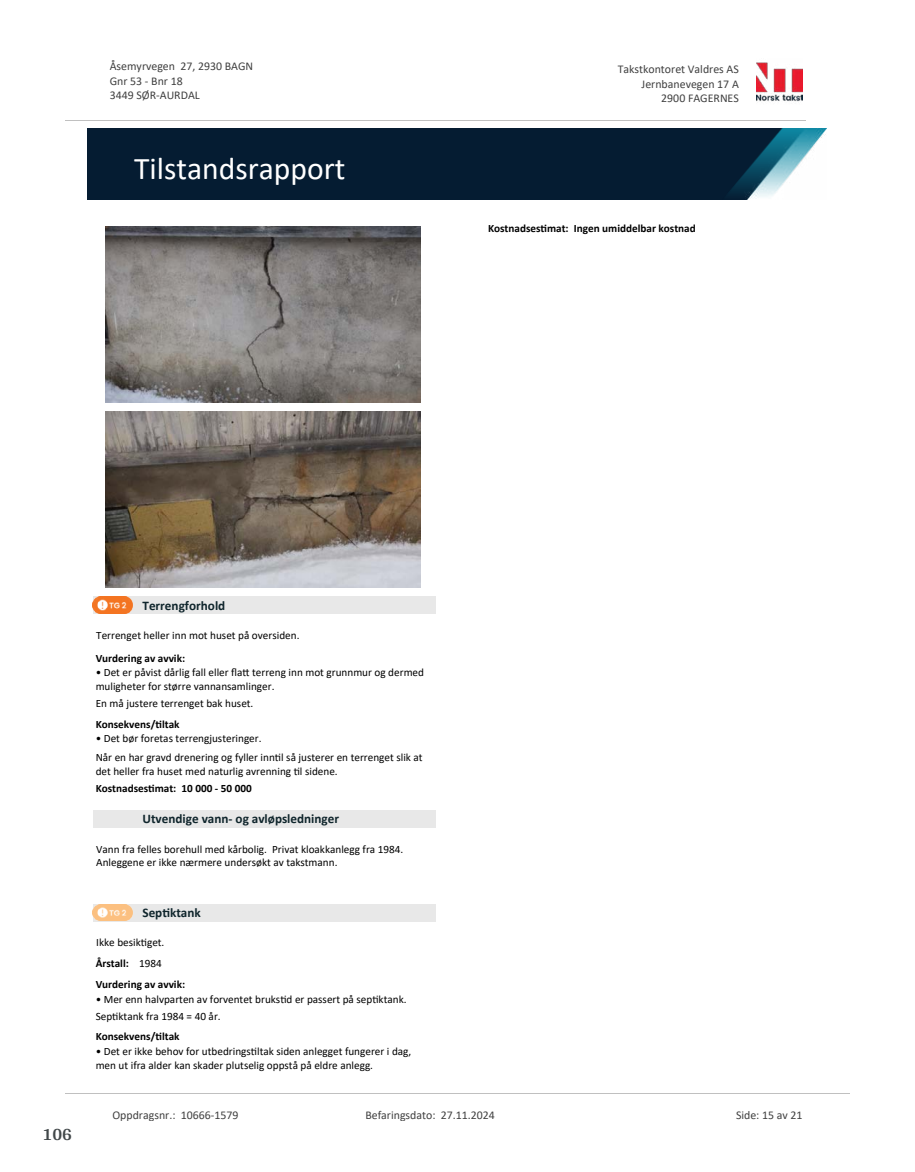
<style>
.page{position:relative;width:915px;height:1172px;background:#fff}
.page>*{position:absolute;margin:0;border:0;box-sizing:border-box;transform-origin:0 0}
.t1{font:31.65px "Calibri";color:#fff}
.t2{font:700 18px "Arya";color:#414749}
.t3{font:700 13.2px "Calibri";color:#0f252c}
.t4{font:11.85px/14.5px "Calibri";color:#404040}
.t5{font:11.25px/13.6px "Calibri";color:#000}
.t6{font:700 11.25px "Calibri";color:#000}
.s1{font-weight:400}
</style>
<div class="page">
<img style="left:106px;top:226px;width:314px;height:176px">
<img style="left:106px;top:411px;width:314px;height:176px">
<div style="left:93px;top:597px;width:342px;height:17px;background:#e8e8e8"></div>
<img style="left:93px;top:597px;width:39px;height:17px">
<div style="left:93px;top:810px;width:342px;height:17px;background:#e8e8e8"></div>
<div style="left:93px;top:904px;width:342px;height:17px;background:#e8e8e8"></div>
<img style="left:93px;top:904px;width:39px;height:17px">
<img style="left:756px;top:62px;width:46px;height:40px">
<hr style="left:65px;top:120px;width:740px;height:1px;background:#c0c0c0">
<img style="left:88px;top:129px;width:738px;height:71px">
<hr style="left:65px;top:1093px;width:784px;height:1px;background:#c0c0c0">
<p class="t4" style="left:110px;top:59px;width:145px">Åsemyrvegen 27, 2930 BAGN<br>Gnr 53 - Bnr 18<br>3449 SØR-AURDAL</p>
<p class="t4" style="left:617px;top:62px;width:123px">Takstkontoret Valdres AS</p>
<p class="t4" style="left:641px;top:76px;width:99px">Jernbanevegen 17 A</p>
<p class="t4" style="left:661px;top:91px;width:79px">2900 FAGERNES</p>
<h1 class="t1" style="left:134px;top:147px;width:213px">Tilstandsrapport</h1>
<p class="t6" style="left:488px;top:221px;width:209px">Kostnadses琀椀mat: Ingen umiddelbar kostnad</p>
<h2 class="t2" style="left:43px;top:1123px;width:31px">106</h2>
<p class="t3" style="left:142px;top:596px;width:84px">Terrengforhold</p>
<p class="t5" style="left:96px;top:628px;width:205px">Terrenget heller inn mot huset på oversiden.</p>
<p class="t6" style="left:96px;top:650px;width:91px">Vurdering av avvik:</p>
<p class="t5" style="left:96px;top:665px;width:330px">• Det er påvist dårlig fall eller 昀氀a琀琀 terreng inn mot grunnmur og dermed muligheter for større vannansamlinger.</p>
<p class="t5" style="left:96px;top:697px;width:159px">En må justere terrenget bak huset.</p>
<p class="t6" style="left:96px;top:716px;width:85px">Konsekvens/琀椀ltak</p>
<p class="t5" style="left:96px;top:728px;width:328px;line-height:19px">• Det bør foretas terrengjusteringer.<br>Når en har gravd drenering og fyller inn琀椀l så justerer en terrenget slik at</p>
<p class="t5" style="left:96px;top:764px;width:243px">det heller fra huset med naturlig avrenning 琀椀l sidene.</p>
<p class="t6" style="left:96px;top:781px;width:157px">Kostnadses琀椀mat: 10 000 - 50 000</p>
<p class="t3" style="left:142px;top:810px;width:198px">Utvendige vann- og avløpsledninger</p>
<p class="t5" style="left:96px;top:842px;width:308px">Vann fra felles borehull med kårbolig. Privat kloakkanlegg fra 1984.<br>Anleggene er ikke nærmere undersøkt av takstmann.</p>
<p class="t3" style="left:142px;top:903px;width:60px">Sep琀椀ktank</p>
<p class="t5" style="left:96px;top:935px;width:70px">Ikke besik琀椀get.</p>
<p class="t6" style="left:96px;top:976px;width:91px">Vurdering av avvik:</p>
<p class="t5" style="left:96px;top:990px;width:312px;line-height:17.5px">• Mer enn halvparten av forventet bruks琀椀d er passert på sep琀椀ktank.<br>Sep琀椀ktank fra 1984 = 40 år.</p>
<p class="t6" style="left:96px;top:1029px;width:85px">Konsekvens/琀椀ltak</p>
<p class="t5" style="left:96px;top:1044px;width:317px">• Det er ikke behov for utbedrings琀椀ltak siden anlegget fungerer i dag, men ut ifra alder kan skader plutselig oppstå på eldre anlegg.</p>
<p class="t6" style="left:96px;top:955px;width:68px">Årstall: <span class="s1">1984</span></p>
<p class="t4" style="left:112px;top:1107px;width:127px">Oppdragsnr.: 10666-1579</p>
<p class="t4" style="left:365px;top:1107px;width:131px">Befaringsdato: 27.11.2024</p>
<p class="t4" style="left:735px;top:1107px;width:68px">Side: 15 av 21</p>
</div>
